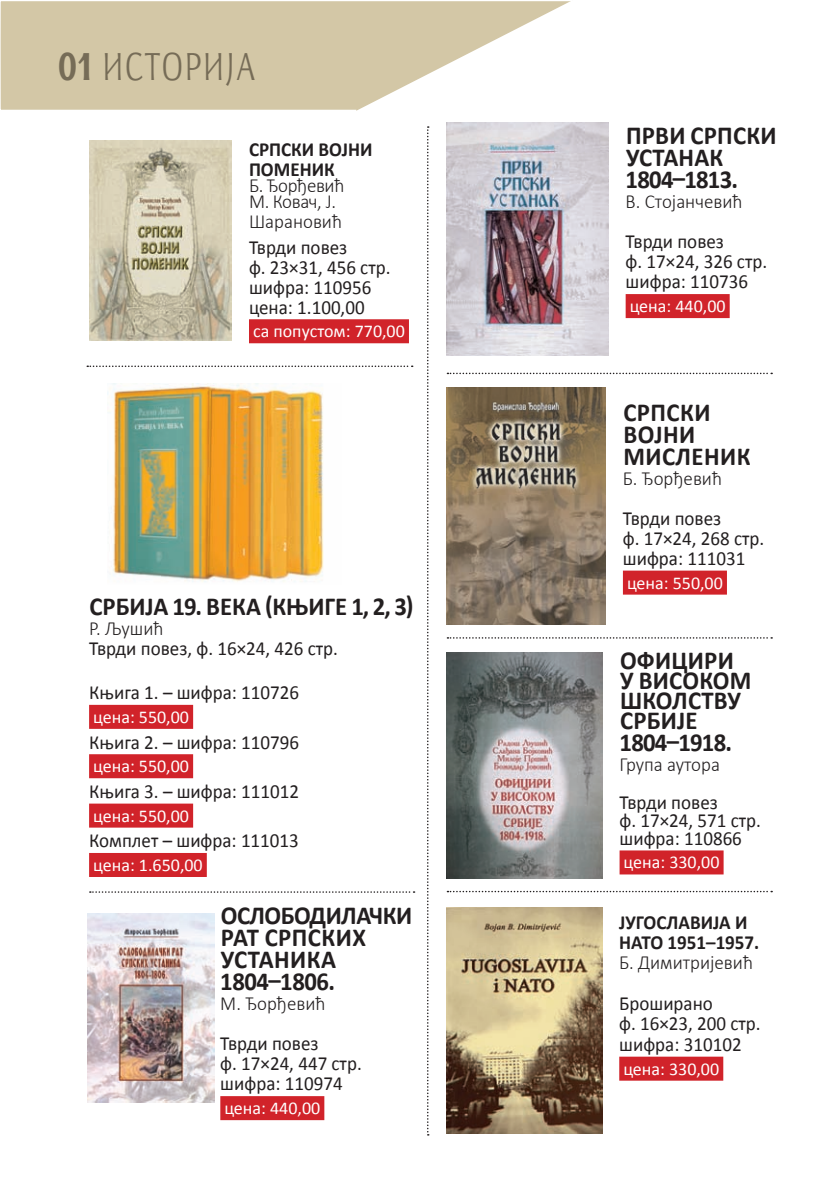
<style>
.page{position:relative;width:840px;height:1197px;background:#fff}
.page>*{position:absolute;margin:0;border:0;box-sizing:border-box;transform-origin:0 0}
.t1{font:300 40px "Resavska S Sans";color:#766c57;scale:.8 1}
.t2{font:700 26px/22px "Calibri";letter-spacing:.01em;color:#231f20;scale:.95 1}
.t3{font:700 26px/22px "Calibri";letter-spacing:-.02em;color:#231f20;scale:.95 1}
.t4{font:20px/20px "Calibri";color:#231f20;scale:.95 1}
.t5{font:300 20px "Calibri";color:#231f20;scale:.95 1}
.t6{font:700 20px/20px "Calibri";color:#231f20;scale:.95 1}
.t7{font:300 20px/16px "Calibri";letter-spacing:-.02em;color:#231f20;scale:.95 1}
.t8{font:18px "Calibri";color:#fff}
.s1{font-weight:900}
</style>
<div class="page">
<svg style="left:0;top:1px;width:571px;height:110px"></svg>
<div style="left:625px;top:294px;width:104px;height:24px;background:#d1232a"></div>
<div style="left:622px;top:570px;width:104px;height:24px;background:#d1232a"></div>
<div style="left:619px;top:850px;width:104px;height:24px;background:#d1232a"></div>
<div style="left:619px;top:1056px;width:103px;height:24px;background:#d1232a"></div>
<div style="left:249px;top:319px;width:160px;height:24px;background:#d1232a"></div>
<div style="left:89px;top:704px;width:104px;height:24px;background:#d1232a"></div>
<div style="left:89px;top:754px;width:104px;height:24px;background:#d1232a"></div>
<div style="left:89px;top:803px;width:104px;height:24px;background:#d1232a"></div>
<div style="left:89px;top:852px;width:118px;height:24px;background:#d1232a"></div>
<div style="left:220px;top:1095px;width:104px;height:24px;background:#d1232a"></div>
<img style="left:87px;top:913px;width:127px;height:188px">
<img style="left:446px;top:123px;width:162px;height:232px">
<img style="left:446px;top:387px;width:159px;height:237px">
<svg style="left:427px;top:126px;width:1px;height:1009px"></svg>
<img style="left:107px;top:383px;width:217px;height:199px">
<img style="left:89px;top:141px;width:143px;height:199px">
<svg style="left:90px;top:891px;width:324px;height:1px"></svg>
<svg style="left:447px;top:372px;width:324px;height:2px"></svg>
<svg style="left:447px;top:637px;width:324px;height:1px"></svg>
<svg style="left:447px;top:890px;width:324px;height:2px"></svg>
<img style="left:446px;top:652px;width:156px;height:226px">
<img style="left:446px;top:907px;width:156px;height:226px">
<svg style="left:87px;top:365px;width:325px;height:2px"></svg>
<h1 class="t1" style="left:59px;top:44px;width:248px"><span class="s1">01</span> ИСТОРИЈА</h1>
<p class="t6" style="left:249px;top:139px;width:131px">СРПСКИ ВОЈНИ<br>ПОМЕНИК</p>
<p class="t7" style="left:249px;top:177px;width:102px">Б. Ђорђевић<br>М. Ковач, Ј.</p>
<p class="t5" style="left:249px;top:209px;width:99px">Шарановић</p>
<p class="t4" style="left:249px;top:237px;width:150px">Тврди повез<br>ф. 23×31, 456 стр. шифра: 110956 цена: 1.100,00</p>
<p class="t8" style="left:253px;top:320px;width:153px">са попустом: 770,00</p>
<h2 class="t2" style="left:89px;top:595px;width:236px">СРБИЈА 19. ВЕКА (књиге</h2>
<h2 class="t2" style="left:351px;top:595px;width:67px">1, 2, 3)</h2>
<p class="t5" style="left:89px;top:616px;width:80px">Р. Љушић</p>
<p class="t4" style="left:89px;top:627px;width:263px;line-height:43.6px">Тврди повез, ф. 16×24, 426 стр.<br>Књига 1. – шифра: 110726</p>
<p class="t8" style="left:93px;top:705px;width:97px">цена: 550,00</p>
<p class="t4" style="left:89px;top:732px;width:222px">Књига 2. – шифра: 110796</p>
<p class="t8" style="left:93px;top:754px;width:97px">цена: 550,00</p>
<p class="t4" style="left:89px;top:781px;width:222px">Књига 3. – шифра: 111012</p>
<p class="t8" style="left:93px;top:804px;width:97px">цена: 550,00</p>
<p class="t4" style="left:89px;top:830px;width:222px">Комплет – шифра: 111013</p>
<p class="t8" style="left:93px;top:853px;width:111px">цена: 1.650,00</p>
<h2 class="t3" style="left:220px;top:904px;width:203px">ОСЛОБОДИЛАЧКИ<br>РАТ СРПСКИХ<br>УСТАНИКА<br>1804–1806.</h2>
<p class="t5" style="left:220px;top:991px;width:112px">М. Ђорђевић</p>
<p class="t4" style="left:220px;top:1033px;width:150px">Тврди повез<br>ф. 17×24, 447 стр. шифра: 110974</p>
<p class="t8" style="left:224px;top:1096px;width:97px">цена: 440,00</p>
<h2 class="t2" style="left:625px;top:125px;width:160px">ПРВИ СРПСКИ<br>УСТАНАК<br>1804–1813.</h2>
<p class="t5" style="left:625px;top:189px;width:124px">В. Стојанчевић</p>
<p class="t4" style="left:625px;top:232px;width:150px">Тврди повез<br>ф. 17×24, 326 стр. шифра: 110736</p>
<p class="t8" style="left:629px;top:295px;width:97px">цена: 440,00</p>
<h2 class="t2" style="left:623px;top:401px;width:135px">СРПСКИ<br>ВОЈНИ<br>МИСЛЕНИК</h2>
<p class="t5" style="left:622px;top:466px;width:106px">Б. Ђорђевић</p>
<p class="t4" style="left:622px;top:508px;width:150px">Тврди повез<br>ф. 17×24, 268 стр. шифра: 111031</p>
<p class="t8" style="left:626px;top:571px;width:97px">цена: 550,00</p>
<h2 class="t2" style="left:619px;top:649px;width:140px;line-height:20.6px">ОФИЦИРИ<br>У ВИСОКОМ<br>ШКОЛСТВУ<br>СРБИЈЕ<br>1804–1918.</h2>
<p class="t5" style="left:619px;top:751px;width:107px">Група аутора</p>
<p class="t4" style="left:619px;top:793px;width:150px;line-height:18px">Тврди повез<br>ф. 17×24, 571 стр. шифра: 110866</p>
<p class="t8" style="left:623px;top:851px;width:97px">цена: 330,00</p>
<p class="t6" style="left:619px;top:911px;width:149px">ЈУГОСЛАВИЈА И<br>НАТО 1951–1957.</p>
<p class="t5" style="left:619px;top:949px;width:142px">Б. Димитријевић</p>
<p class="t4" style="left:619px;top:992px;width:150px;line-height:20.6px">Броширано<br>ф. 16×23, 200 стр. шифра: 310102</p>
<p class="t8" style="left:623px;top:1057px;width:97px">цена: 330,00</p>
</div>
